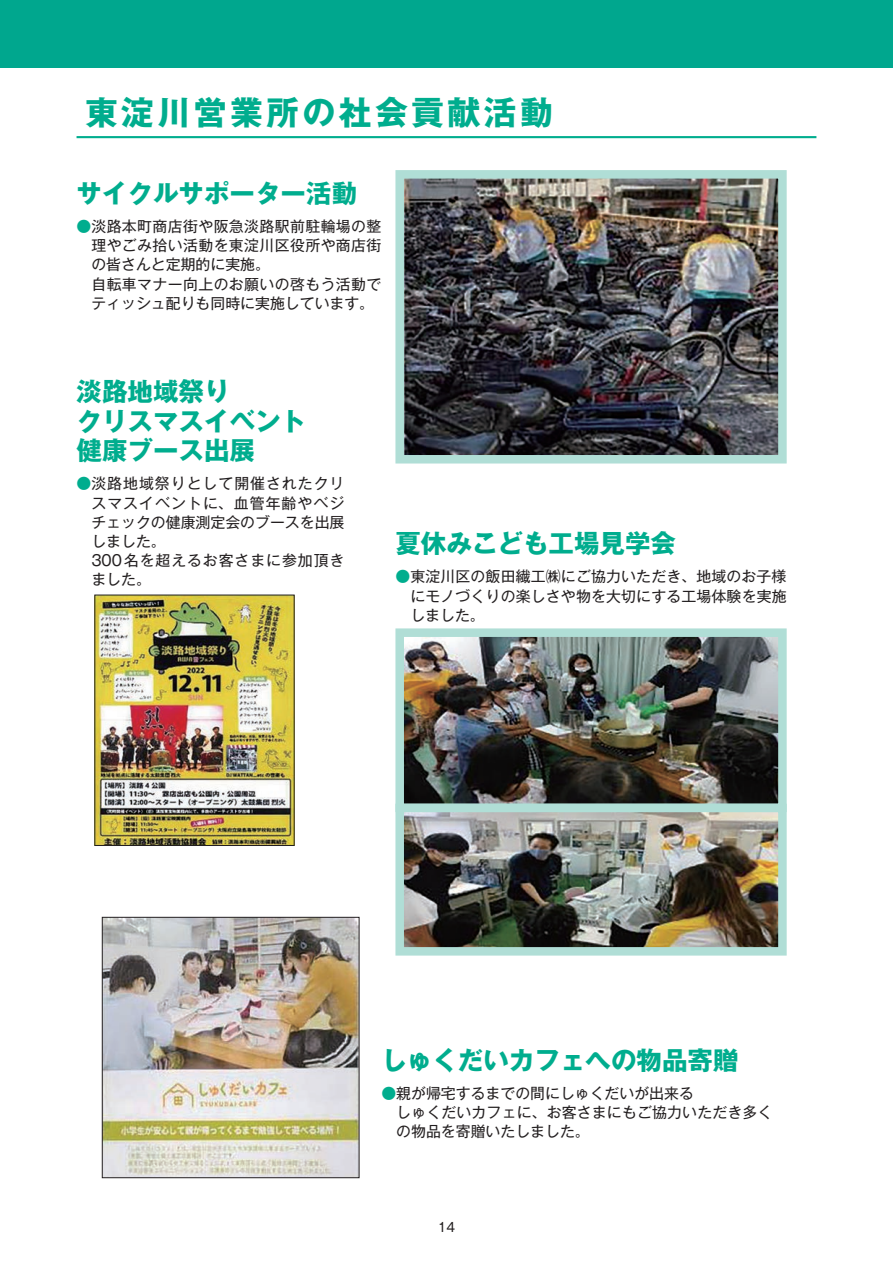
<style>
.page{position:relative;width:893px;height:1263px;background:#fff}
.page>*{position:absolute;margin:0;border:0;box-sizing:border-box;transform-origin:0 0}
.t1{font:33px "Gothic MB101 Pr 6 Bold 90 pv RKSJ H";letter-spacing:.1em;color:#00ad8e}
.t2{font:25.5px/29.7px "Gothic MB101 Pr 6 Bold 90 pv RKSJ H";color:#00ad8e}
.t3{font:14.85px/19.2px "Gothic MB101 Pr 6 Regular 90 pv RKSJ H";letter-spacing:.01em;color:#231f20}
.t4{font:14.85px/19.2px "Gothic MB101 Pr 6 Regular 90 pv RKSJ H";letter-spacing:.065em;color:#231f20}
.t5{font:12.75px "Gothic MB101 Pr 6 Regular 90 pv RKSJ H";color:#231f20}
.s1{color:#00ad8e}
</style>
<div class="page">
<div style="left:0;top:0;width:893px;height:68px;background:#00a78e"></div>
<hr style="left:77px;top:136px;width:739px;height:2px;background:#00ad8e">
<img style="left:395px;top:170px;width:392px;height:294px">
<img style="left:395px;top:628px;width:392px;height:171px">
<img style="left:395px;top:799px;width:392px;height:157px">
<img style="left:97px;top:597px;width:195px;height:247px">
<img style="left:104px;top:919px;width:253px;height:257px">
<div style="left:102px;top:917px;width:257px;height:261px;border:1px solid #231f20"></div>
<h1 class="t1" style="left:85px;top:100px;width:469px">東淀川営業所の社会貢献活動</h1>
<h2 class="t2" style="left:77px;top:182px;width:282px">サイクルサポーター活動</h2>
<p class="t3" style="left:91px;top:219px;width:291px;text-indent:-15px"><span class="s1">●</span>淡路本町商店街や阪急淡路駅前駐輪場の整理やごみ拾い活動を東淀川区役所や商店街の皆さんと定期的に実施。<br>自転車マナー向上のお願いの啓もう活動でティッシュ配りも同時に実施しています。</p>
<h2 class="t2" style="left:77px;top:380px;width:231px">淡路地域祭り　<br>クリスマスイベント健康ブース出展</h2>
<p class="t4" style="left:91px;top:476px;width:255px;text-indent:-15px"><span class="s1">●</span>淡路地域祭りとして開催されたクリスマスイベントに、血管年齢やベジチェックの健康測定会のブースを出展しました。<br>300名を超えるお客さまに参加頂きました。</p>
<h2 class="t2" style="left:395px;top:532px;width:282px">夏休みこども工場見学会</h2>
<p class="t3" style="left:410px;top:569px;width:378px;text-align:justify;text-indent:-15px"><span class="s1">●</span>東淀川区の飯田繊工㈱にご協力いただき、地域のお子様にモノづくりの楽しさや物を大切にする工場体験を実施しました。</p>
<h2 class="t2" style="left:381px;top:1049px;width:359px">しゅくだいカフェへの物品寄贈</h2>
<p class="t3" style="left:396px;top:1086px;width:378px;text-indent:-15px"><span class="s1">●</span>親が帰宅するまでの間にしゅくだいが出来る<br>しゅくだいカフェに、お客さまにもご協力いただき多くの物品を寄贈いたしました。</p>
<p class="t5" style="left:438px;top:1222px;width:19px">14</p>
</div>
